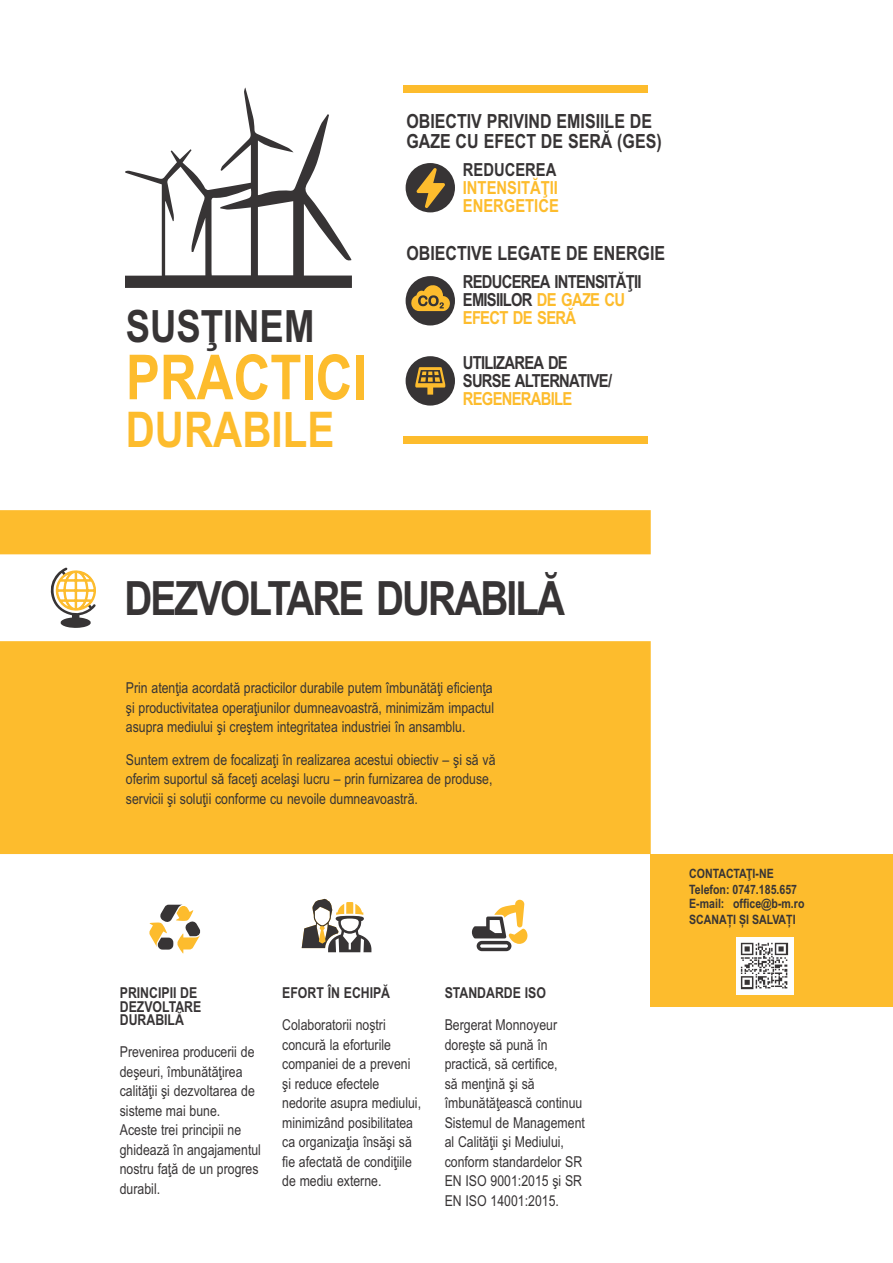
<style>
.page{position:relative;width:893px;height:1263px;background:#fff}
.page>*{position:absolute;margin:0;border:0;box-sizing:border-box;transform-origin:0 0}
.t1{font:700 62.1px "Arial Narrow";color:#fdbc2d}
.t2{font:700 49.2px "Arial Narrow";color:#fdbc2d}
.t3{font:700 47.25px "Arial Narrow";letter-spacing:-.04em;color:#373435}
.t4{font:700 44.55px "Arial Narrow";color:#373435}
.t5{font:700 19.5px/19.5px "Arial Narrow";color:#373435}
.t6{font:700 18px/18px "Arial Narrow";letter-spacing:-.04em;color:#373435}
.t7{font:700 18px/18px "Arial Narrow";color:#fdbc2d}
.t8{font:700 18px "Arial Narrow";letter-spacing:-.04em;color:#fdbc2d}
.t9{font:700 18px "Arial Narrow";color:#373435}
.t10{font:15px/19.5px "Arial Narrow";color:#373435}
.t11{font:700 15px/13.5px "Arial Narrow";color:#373435}
.t12{font:700 12.9px/16.2px "Arial Narrow";color:#373435}
.s1{color:#fdbc2d}
</style>
<div class="page">
<svg style="left:0;top:510px;width:651px;height:344px;fill:#fdbc2d"></svg>
<svg style="left:50px;top:567px;width:47px;height:83px"></svg>
<svg style="left:149px;top:905px;width:52px;height:48px"></svg>
<svg style="left:302px;top:899px;width:69px;height:53px"></svg>
<svg style="left:472px;top:899px;width:56px;height:52px"></svg>
<svg style="left:125px;top:87px;width:227px;height:201px"></svg>
<div style="left:651px;top:854px;width:242px;height:153px;background:#fdbc2d"></div>
<div style="left:406px;top:276px;width:49px;height:49px;background:#373435;border-radius:50%"></div>
<div style="left:406px;top:356px;width:49px;height:50px;background:#373435;border-radius:50%"></div>
<div style="left:406px;top:163px;width:49px;height:49px;background:#373435;border-radius:50%"></div>
<svg style="left:411px;top:285px;width:39px;height:26px"></svg>
<svg style="left:416px;top:168px;width:29px;height:40px"></svg>
<svg style="left:415px;top:367px;width:30px;height:28px"></svg>
<div style="left:404px;top:85px;width:244px;height:8px;background:#fdbc2d"></div>
<div style="left:404px;top:436px;width:244px;height:7px;background:#fdbc2d"></div>
<img style="left:736px;top:937px;width:58px;height:58px">
<h3 class="t4" style="left:126px;top:309px;width:190px">SUSŢINEM</h3>
<h1 class="t1" style="left:126px;top:354px;width:242px">PRACTICI</h1>
<h2 class="t2" style="left:126px;top:412px;width:210px">DURABILE</h2>
<h3 class="t5" style="left:406px;top:114px;width:257px">OBIECTIV PRIVIND EMISIILE DE<br>GAZE CU EFECT DE SERĂ (GES)</h3>
<p class="t9" style="left:463px;top:163px;width:95px">REDUCEREA</p>
<p class="t7" style="left:463px;top:180px;width:97px">INTENSITĂŢII<br>ENERGETICE</p>
<h3 class="t5" style="left:406px;top:245px;width:260px">OBIECTIVE LEGATE DE ENERGIE</h3>
<p class="t6" style="left:463px;top:275px;width:180px">REDUCEREA INTENSITĂŢII<br>EMISIILOR <span class="s1">DE GAZE CU<br>EFECT DE SERĂ</span></p>
<p class="t6" style="left:463px;top:356px;width:151px">UTILIZAREA DE<br>SURSE ALTERNATIVE/</p>
<p class="t8" style="left:463px;top:392px;width:111px">REGENERABILE</p>
<h3 class="t3" style="left:124px;top:581px;width:442px">DEZVOLTARE DURABILĂ</h3>
<p class="t10" style="left:126px;top:680px;width:370px;text-align:justify">Prin atenţia acordată practicilor durabile putem îmbunătăţi eficienţa şi productivitatea operaţiunilor dumneavoastră, minimizăm impactul asupra mediului şi creştem integritatea industriei în ansamblu.</p>
<p class="t10" style="left:126px;top:751px;width:371px">Suntem extrem de focalizaţi în realizarea acestui obiectiv – şi să vă oferim suportul să faceţi acelaşi lucru – prin furnizarea de produse, servicii şi soluţii conforme cu nevoile dumneavoastră.</p>
<p class="t11" style="left:120px;top:987px;width:83px">PRINCIPII DE<br>DEZVOLTARE<br>DURABILĂ</p>
<p class="t10" style="left:120px;top:1044px;width:143px">Prevenirea producerii de deşeuri, îmbunătăţirea calităţii şi dezvoltarea de sisteme mai bune.<br>Aceste trei principii ne ghidează în angajamentul nostru faţă de un progres durabil.</p>
<p class="t11" style="left:282px;top:987px;width:109px">EFORT ÎN ECHIPĂ</p>
<p class="t10" style="left:282px;top:1017px;width:140px">Colaboratorii noştri concură la eforturile companiei de a preveni şi reduce efectele nedorite asupra mediului, minimizând posibilitatea ca organizaţia însăşi să fie afectată de condiţiile de mediu externe.</p>
<p class="t11" style="left:445px;top:987px;width:103px">STANDARDE ISO</p>
<p class="t10" style="left:445px;top:1017px;width:142px">Bergerat Monnoyeur doreşte să pună în practică, să certifice,<br>să menţină şi să îmbunătăţească continuu<br>Sistemul de Management al Calităţii şi Mediului, conform standardelor SR<br>EN ISO 9001:2015 şi SR<br>EN ISO 14001:2015.</p>
<p class="t12" style="left:689px;top:866px;width:109px">CONTACTAŢI-NE<br>Telefon: 0747.185.657</p>
<p class="t12" style="left:689px;top:896px;width:117px">E-mail: office@b-m.ro<br>SCANAȚI ȘI SALVAȚI</p>
</div>
